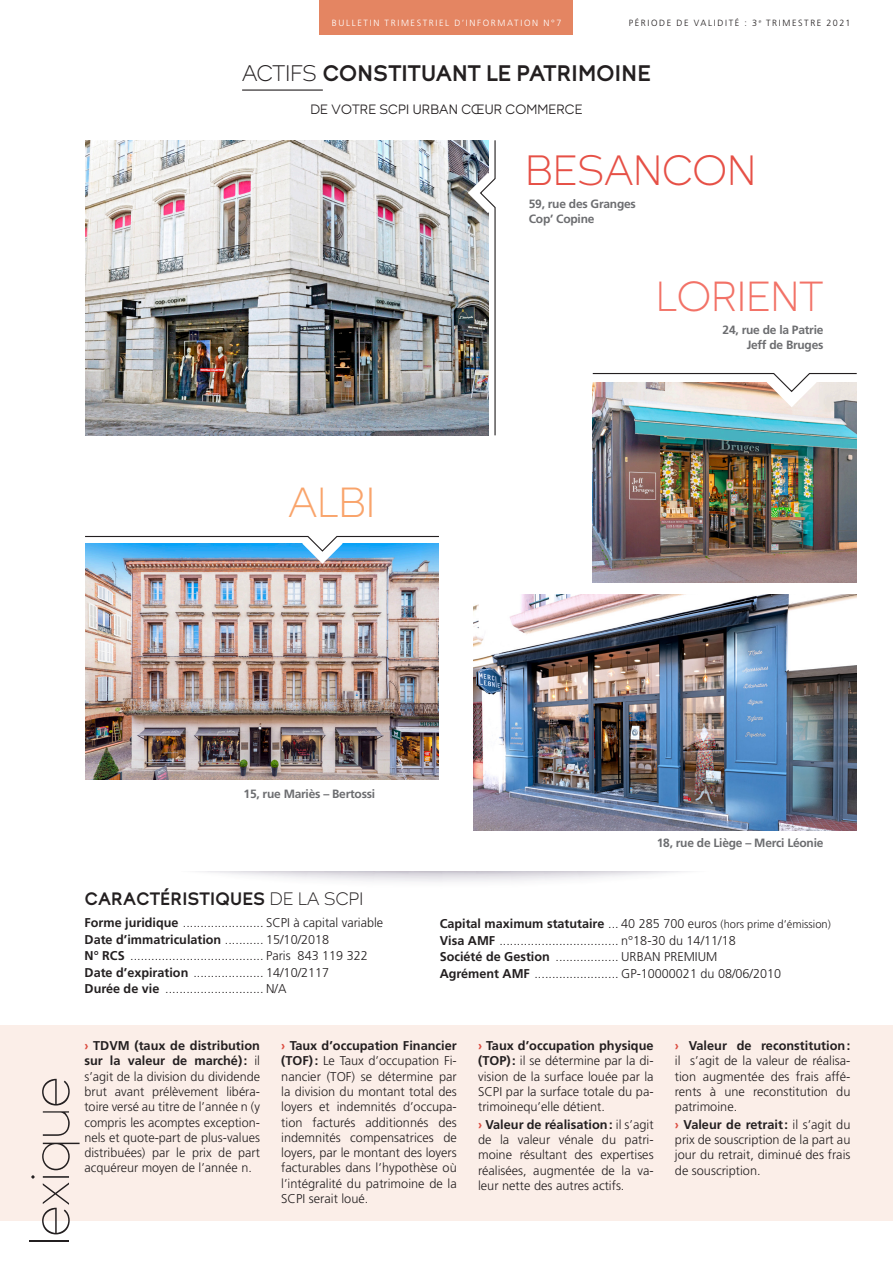
<style>
.page{position:relative;width:893px;height:1263px;background:#fff}
.page>*{position:absolute;margin:0;border:0;box-sizing:border-box;transform-origin:0 0}
.t1{font:100 52.5px "VVE Giallo";color:#231f20}
.t2{font:300 42.3px "VVE Giallo";letter-spacing:.01em;color:#e65046}
.t3{font:300 42px "VVE Giallo";letter-spacing:.01em;color:#f27267}
.t4{font:300 42px "VVE Giallo";color:#f9a46b}
.t5{font:700 22.5px "VVE Giallo";letter-spacing:.005em;color:#231f20}
.t6{font:700 18px "VVE Giallo";letter-spacing:.01em;color:#231f20}
.t7{font:13.5px "VVE Giallo";letter-spacing:.01em;color:#231f20}
.t8{font:300 12.75px/15.3px "Frutiger LT Std";color:#231f20;text-align:justify}
.t9{font:700 12.75px "Frutiger LT Std";color:#231f20}
.t10{font:700 12px/14.4px "Frutiger LT Std";letter-spacing:-.02em;color:#6c6d70}
.t11{font:300 9px "Frutiger LT Std";letter-spacing:.18em;color:#fff}
.t12{font:300 9px "Frutiger LT Std";letter-spacing:.18em;color:#231f20}
.s1{font-weight:300}
.s2{font-weight:700}
.s3{font-weight:300;font-size:11.25px}
.s4{font-weight:700;color:#dc4e42}
</style>
<div class="page">
<div style="left:0;top:1025px;width:893px;height:195px;background:#fbeee8"></div>
<div style="left:320px;top:0;width:253px;height:34px;background:#e48562"></div>
<hr style="left:242px;top:89px;width:81px;height:2px;background:#231f20">
<img style="left:85px;top:140px;width:383px;height:295px">
<img style="left:85px;top:564px;width:354px;height:216px">
<svg style="left:85px;top:535px;width:354px;height:29px"></svg>
<img style="left:468px;top:140px;width:28px;height:296px">
<img style="left:593px;top:407px;width:264px;height:176px">
<img style="left:473px;top:594px;width:384px;height:236px">
<svg style="left:592px;top:373px;width:265px;height:34px"></svg>
<p class="t11" style="left:332px;top:18px;width:231px">BULLETIN TRIMESTRIEL D’INFORMATION N°7</p>
<p class="t12" style="left:629px;top:18px;width:223px">PÉRIODE DE VALIDITÉ : 3<sup>e</sup> TRIMESTRE 2021</p>
<p class="t5" style="left:242px;top:58px;width:410px"><span class="s1">ACTIFS</span> CONSTITUANT LE PATRIMOINE</p>
<p class="t7" style="left:310px;top:101px;width:274px">DE VOTRE SCPI URBAN CŒUR COMMERCE</p>
<p class="t2" style="left:526px;top:141px;width:232px">BESANÇON</p>
<p class="t10" style="left:529px;top:197px;width:109px">59, rue des Granges<br>Cop’ Copine</p>
<p class="t3" style="left:656px;top:268px;width:169px">LORIENT</p>
<p class="t4" style="left:289px;top:474px;width:88px">ALBI</p>
<p class="t10" style="left:723px;top:323px;width:102px;text-align:right">24, rue de la Patrie<br>Jeff de Bruges</p>
<p class="t10" style="left:244px;top:786px;width:133px">15, rue Mariès – Bertossi</p>
<p class="t6" style="left:85px;top:886px;width:280px">CARACTÉRISTIQUES <span class="s1">DE LA SCPI</span></p>
<p class="t8" style="left:85px;top:916px;width:300px"><span class="s2">Forme juridique</span> ....................... SCPI à capital variable</p>
<p class="t9" style="left:85px;top:932px;width:246px">Date d’immatriculation <span class="s1">........... 15/10/2018</span></p>
<p class="t8" style="left:85px;top:948px;width:285px"><span class="s2">N° RCS</span> ...................................... Paris 843 119 322</p>
<p class="t8" style="left:85px;top:965px;width:246px"><span class="s2">Date d’expiration</span> .................... 14/10/2117</p>
<p class="t8" style="left:85px;top:981px;width:203px"><span class="s2">Durée de vie</span> ............................ N/A</p>
<p class="t10" style="left:657px;top:835px;width:168px">18, rue de Liège – Merci Léonie</p>
<p class="t9" style="left:440px;top:916px;width:393px">Capital maximum statutaire <span class="s1">... 40 285 700 euros</span> <span class="s3">(hors prime d’émission)</span></p>
<p class="t8" style="left:440px;top:933px;width:298px"><span class="s2">Visa AMF</span> .................................. n°18-30 du 14/11/18</p>
<p class="t8" style="left:440px;top:949px;width:279px"><span class="s2">Société de Gestion</span> .................. URBAN PREMIUM</p>
<p class="t8" style="left:440px;top:966px;width:343px"><span class="s2">Agrément AMF</span> ........................ GP-10000021 du 08/06/2010</p>
<p class="t8" style="left:84px;top:1038px;width:177px"><span class="s4">›</span> <span class="s2">TDVM (taux de distribution sur la valeur de marché):</span> il s’agit de la division du dividende brut avant prélèvement libéra&shy;toire versé au titre de l’année n (y compris les acomptes exception&shy;nels et quote-part de plus-values distribuées) par le prix de part acquéreur moyen de l’année n.</p>
<p class="t8" style="left:281px;top:1038px;width:177px"><span class="s4">›</span> <span class="s2">Taux d’occupation Financier (TOF):</span> Le Taux d’occupation Fi&shy;nancier (TOF) se détermine par la division du montant total des loyers et indemnités d’occupa&shy;tion facturés additionnés des indemnités compensatrices de loyers, par le montant des loyers facturables dans l’hypothèse où l’intégralité du patrimoine de la SCPI serait loué.</p>
<p class="t8" style="left:478px;top:1038px;width:177px"><span class="s4">›</span> <span class="s2">Taux d’occupation physique (TOP):</span> il se détermine par la di&shy;vision de la surface louée par la SCPI par la surface totale du pa&shy;trimoinequ’elle détient.</p>
<p class="t1" style="left:17px;top:1245px;width:170px;rotate:-90deg">lexique</p>
<p class="t8" style="left:478px;top:1117px;width:177px"><span class="s4">›</span> <span class="s2">Valeur de réalisation:</span> il s’agit de la valeur vénale du patri&shy;moine résultant des expertises réalisées, augmentée de la va&shy;leur nette des autres actifs.</p>
<p class="t8" style="left:675px;top:1038px;width:177px"><span class="s4">›</span> <span class="s2">Valeur de reconstitution: </span>il s’agit de la valeur de réalisa&shy;tion augmentée des frais affé&shy;rents à une reconstitution du patrimoine.</p>
<p class="t8" style="left:675px;top:1117px;width:177px"><span class="s4">›</span> <span class="s2">Valeur de retrait:</span> il s’agit du prix de souscription de la part au jour du retrait, diminué des frais de souscription.</p>
</div>
